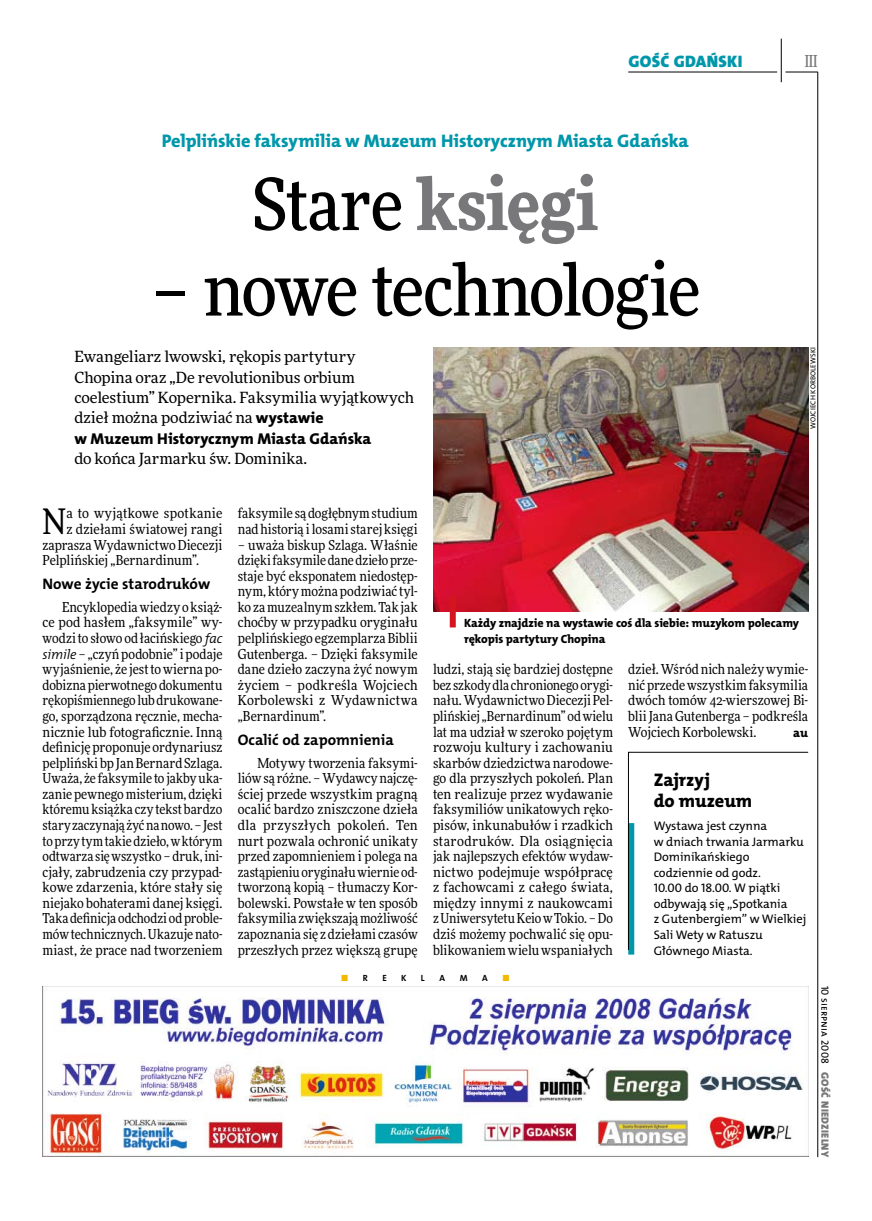
<style>
.page{position:relative;width:872px;height:1221px;background:#fff}
.page>*{position:absolute;margin:0;border:0;box-sizing:border-box;transform-origin:0 0}
.t1{font:500 72px "Freeday Narrow";letter-spacing:-.025em;color:#000}
.t2{font:900 72px "Freeday Narrow";letter-spacing:-.01em;color:#787779}
.t3{font:35.25px "Freeday Narrow News";color:#000}
.t4{font:18.3px "The Mix HP8 Ex Bld";color:#0097aa}
.t5{font:18.3px/21.6px "The Mix HP8 Ex Bld";letter-spacing:.005em;color:#000}
.t6{font:16.65px "The Mix HP9 Blk";letter-spacing:.02em;color:#0097aa}
.t7{font:500 16.5px "Freeday Narrow";color:#787779;scale:.9 1}
.t8{font:15.75px "The Mix HP8 Ex Bld";color:#000}
.t9{font:15.45px/20.4px "Freeday News";letter-spacing:-.005em;color:#000}
.t10{font:15.3px "The Mix HP7 Bld";color:#000}
.t11{font:13.8px/15.6px "Freeday Narrow News";letter-spacing:.005em;color:#000;text-align:justify}
.t12{font:13.8px "Freeday Narrow News";letter-spacing:.025em;color:#000}
.t13{font:12.45px/15.6px "The Mix HP5 Plain";letter-spacing:-.005em;color:#000}
.t14{font:12.45px "The Mix HP8 Ex Bld";color:#000}
.t15{font:12px/15.6px "The Mix HP8 Ex Bld";letter-spacing:-.005em;color:#000}
.t16{font:10.5px "The Mix HP9 Blk";letter-spacing:.025em;color:#787779}
.t17{font:10.5px "The Mix HP5 Plain";letter-spacing:.01em;color:#000}
.t18{font:9px "The Mix HP7 Bld";color:#000}
.t19{font:9px "The Mix HP7 Bld";color:#f2b900}
.t20{font:7.2px "The Mix HP5 Plain";letter-spacing:.015em;color:#000}
.s1{font-weight:500;color:#000}
.s2{font-family:"The Mix HP8 Ex Bld";font-size:15.75px}
.s3{font-family:"The Mix HP4 Se Lig IT"}
.s4{color:#000}
</style>
<div class="page">
<hr style="left:817px;top:72px;width:1px;height:1084px;background:#000">
<hr style="left:781px;top:39px;width:1px;height:43px;background:#000">
<hr style="left:785px;top:72px;width:32px;height:1px;background:#000">
<hr style="left:628px;top:72px;width:149px;height:1px;background:#000">
<img style="left:43px;top:986px;width:765px;height:170px">
<div style="left:628px;top:823px;width:6px;height:131px;background:#0097aa"></div>
<svg style="left:628px;top:751px;width:180px;height:199px"></svg>
<img style="left:433px;top:347px;width:375px;height:265px">
<div style="left:450px;top:596px;width:6px;height:31px;background:#d4151f"></div>
<p class="t6" style="left:628px;top:50px;width:116px">GOŚĆ GDAŃSKI</p>
<p class="t7" style="left:804px;top:50px;width:16px">III</p>
<h3 class="t4" style="left:162px;top:129px;width:528px">Pelplińskie faksymilia w Muzeum Historycznym Miasta Gdańska</h3>
<h1 class="t2" style="left:252px;top:157px;width:348px"><span class="s1">Stare</span> księgi</h1>
<h1 class="t1" style="left:150px;top:245px;width:551px">– nowe technologie</h1>
<p class="t9" style="left:74px;top:346px;width:341px">Ewangeliarz lwowski, rękopis partytury Chopina oraz „De revolutionibus orbium coelestium” Kopernika. Faksymilia wyjątkowych dzieł można podziwiać na <span class="s2">wystawie</span></p>
<p class="t8" style="left:74px;top:428px;width:298px">w Muzeum Historycznym Miasta Gdańska</p>
<p class="t9" style="left:74px;top:448px;width:234px">do końca Jarmarku św. Dominika.</p>
<p class="t20" style="left:808px;top:429px;width:83px;rotate:-90deg">Wojciech Korbolewski</p>
<h2 class="t3" style="left:43px;top:499px;width:25px">N</h2>
<p class="t12" style="left:66px;top:505px;width:157px">a to wyjątkowe spotkanie</p>
<p class="t11" style="left:66px;top:521px;width:157px">z dziełami światowej rangi</p>
<p class="t11" style="left:43px;top:536px;width:181px">zaprasza Wydawnictwo Diecezji</p>
<p class="t11" style="left:43px;top:552px;width:158px">Pelplińskiej „Bernardinum”.</p>
<p class="t10" style="left:43px;top:574px;width:169px">Nowe życie starodruków</p>
<p class="t11" style="left:43px;top:599px;width:181px;text-indent:20px">Encyklopedia wiedzy o książ&shy;ce pod hasłem „faksymile” wy&shy;wodzi to słowo od łacińskiego <span class="s3">fac simile</span> – „czyń podobnie” i podaje wyjaśnienie, że jest to wierna po&shy;dobizna pierwotnego dokumentu rękopiśmiennego lub drukowane&shy;go, sporządzona ręcznie, mecha&shy;nicznie lub fotograficznie. Inną definicję proponuje ordynariusz pelpliński bp Jan Bernard Szlaga.<br>Uważa, że faksymile to jakby uka&shy;zanie pewnego misterium, dzięki któremu książka czy tekst bardzo stary zaczynają żyć na nowo. – Jest to przy tym takie dzieło, wktórym odtwarza się wszystko – druk, ini&shy;cjały, zabrudzenia czy przypad&shy;kowe zdarzenia, które stały się niejako bohaterami danej księgi.<br>Taka definicja odchodzi od proble&shy;mów technicznych. Ukazuje nato&shy;miast, że prace nad tworzeniem</p>
<p class="t11" style="left:238px;top:505px;width:181px">faksymile są dogłębnym studium nad historią ilosami starej księgi</p>
<p class="t11" style="left:238px;top:536px;width:181px">– uważa biskup Szlaga. Właśnie dzięki faksymile dane dzieło prze&shy;staje być eksponatem niedostęp&shy;nym, który można podziwiać tyl&shy;ko za muzealnym szkłem. Tak jak choćby w przypadku oryginału pelplińskiego egzemplarza Biblii Gutenberga. – Dzięki faksymile dane dzieło zaczyna żyć nowym życiem – podkreśla Wojciech Korbolewski z Wydawnictwa „Bernardinum”.</p>
<p class="t10" style="left:238px;top:730px;width:157px">Ocalić od zapomnienia</p>
<p class="t11" style="left:238px;top:754px;width:181px;text-indent:20px">Motywy tworzenia faksymi&shy;liów są różne. – Wydawcy najczę&shy;ściej przede wszystkim pragną ocalić bardzo zniszczone dzieła dla przyszłych pokoleń. Ten nurt pozwala ochronić unikaty przed zapomnieniem i polega na zastąpieniu oryginału wiernie od&shy;tworzoną kopią – tłumaczy Kor&shy;bolewski. Powstałe w ten sposób faksymilia zwiększają możliwość zapoznania się z dziełami czasów przeszłych przez większą grupę</p>
<p class="t15" style="left:464px;top:615px;width:336px">Każdy znajdzie na wystawie coś dla siebie: muzykom polecamy rękopis partytury Chopina</p>
<p class="t11" style="left:433px;top:661px;width:181px">ludzi, stają się bardziej dostępne bez szkody dla chronionego orygi&shy;nału. Wydawnictwo Diecezji Pel&shy;plińskiej „Bernardinum” od wielu lat ma udział w szeroko pojętym rozwoju kultury i zachowaniu skarbów dziedzictwa narodowe&shy;go dla przyszłych pokoleń. Plan ten realizuje przez wydawanie faksymiliów unikatowych ręko&shy;pisów, inkunabułów i rzadkich starodruków. Dla osiągnięcia jak najlepszych efektów wydaw&shy;nictwo podejmuje współpracę z fachowcami z całego świata, między innymi z naukowcami zUniwersytetu Keio wTokio. – Do dziś możemy pochwalić się opu&shy;blikowaniem wielu wspaniałych</p>
<p class="t11" style="left:628px;top:661px;width:181px">dzieł. Wśród nich należy wymie&shy;nić przede wszystkim faksymilia dwóch tomów 42-wierszowej Bi&shy;blii Jana Gutenberga – podkreśla Wojciech Korbolewski.</p>
<p class="t14" style="left:793px;top:724px;width:16px">au</p>
<h3 class="t5" style="left:654px;top:768px;width:99px">Zajrzyj<br>do muzeum</h3>
<p class="t13" style="left:654px;top:818px;width:154px">Wystawa jest czynna<br>w dniach trwania Jarmarku<br>Dominikańskiego codziennie od godz.<br>10.00 do 18.00. W piątki odbywają się „Spotkania<br>z Gutenbergiem” w Wielkiej<br>Sali Wety w Ratuszu<br>Głównego Miasta.</p>
<p class="t19" style="left:341px;top:972px;width:29px">■ <span class="s4">r</span></p>
<p class="t18" style="left:382px;top:972px;width:6px">e</p>
<p class="t18" style="left:401px;top:972px;width:7px">k</p>
<p class="t18" style="left:421px;top:972px;width:5px">l</p>
<p class="t18" style="left:439px;top:972px;width:7px">a</p>
<p class="t18" style="left:460px;top:972px;width:9px">m</p>
<p class="t18" style="left:482px;top:972px;width:7px">a</p>
<p class="t19" style="left:502px;top:972px;width:9px">■</p>
<p class="t17" style="left:832px;top:985px;width:80px;rotate:90deg">10 sierpnia 2008</p>
<p class="t16" style="left:832px;top:1071px;width:87px;rotate:90deg">GOŚĆ NIEDZIELNY</p>
</div>
